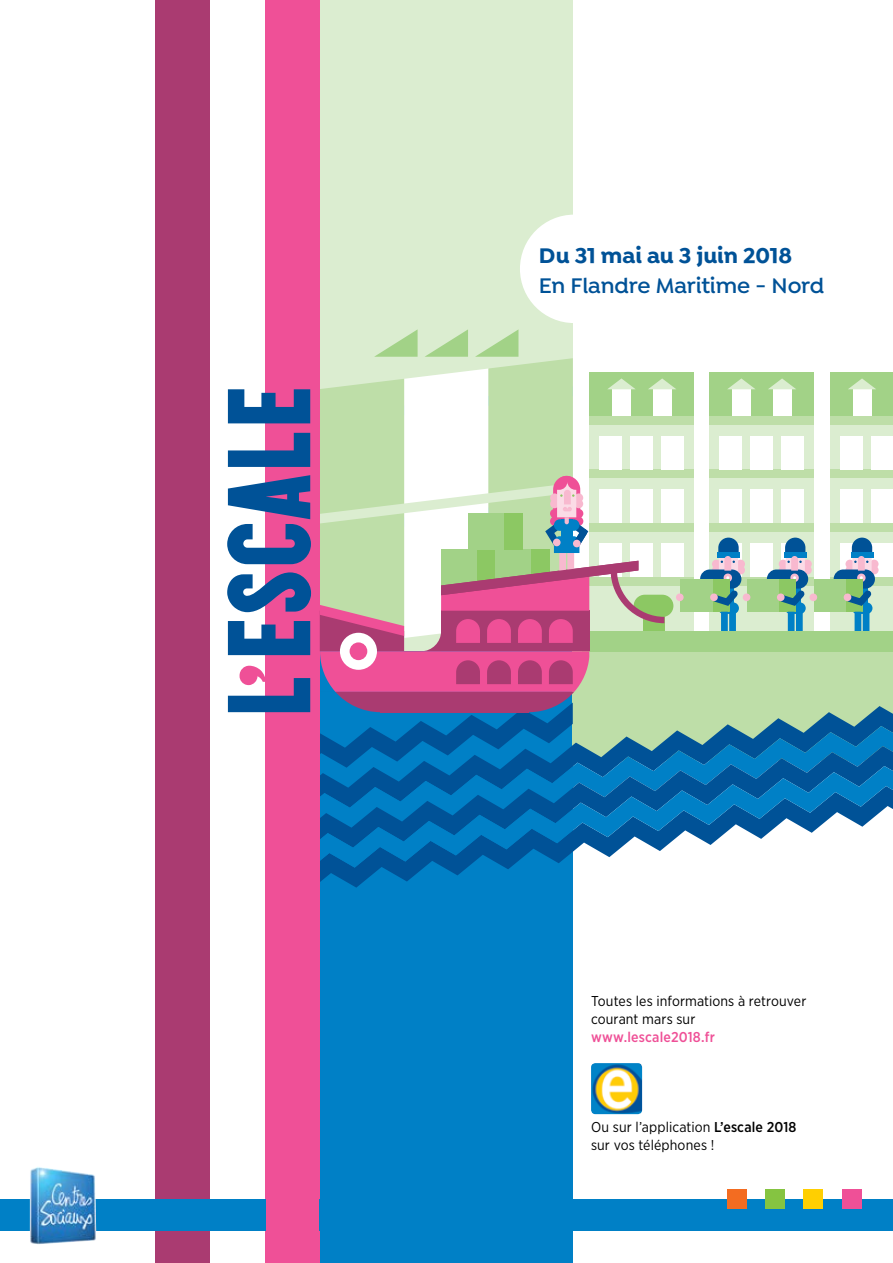
<style>
.page{position:relative;width:893px;height:1263px;background:#fff}
.page>*{position:absolute;margin:0;border:0;box-sizing:border-box;transform-origin:0 0}
.t1{font:600 22.5px "Isidora Sans Alt";letter-spacing:-.01em;color:#005297}
.t2{font:700 22.5px "Isidora Sans Alt";letter-spacing:-.005em;color:#005297}
.t3{font:14.25px/18px "Gotham Narrow";letter-spacing:.005em;color:#000}
.t4{font:500 14.25px "Gotham Narrow";letter-spacing:.01em;color:#ef5097}
.s1{font-weight:500}
</style>
<div class="page">
<div style="left:156px;top:0;width:54px;height:1263px;background:#aa3b71"></div>
<div style="left:320px;top:0;width:253px;height:1168px;background:#dbedd0"></div>
<div style="left:320px;top:651px;width:253px;height:612px;background:#0080c6"></div>
<div style="left:710px;top:424px;width:104px;height:207px;background:#dbedd0"></div>
<div style="left:710px;top:372px;width:104px;height:52px;background:#a2d287"></div>
<div style="left:710px;top:470px;width:104px;height:8px;background:#bedea8"></div>
<div style="left:750px;top:436px;width:23px;height:34px;background:#fff"></div>
<div style="left:781px;top:436px;width:23px;height:34px;background:#fff"></div>
<div style="left:719px;top:436px;width:23px;height:34px;background:#fff"></div>
<div style="left:732px;top:389px;width:19px;height:28px;background:#fff"></div>
<div style="left:773px;top:389px;width:19px;height:28px;background:#fff"></div>
<div style="left:750px;top:489px;width:23px;height:34px;background:#fff"></div>
<div style="left:781px;top:489px;width:23px;height:34px;background:#fff"></div>
<div style="left:719px;top:489px;width:23px;height:34px;background:#fff"></div>
<div style="left:710px;top:523px;width:104px;height:9px;background:#bedea8"></div>
<div style="left:710px;top:577px;width:104px;height:9px;background:#bedea8"></div>
<div style="left:750px;top:543px;width:23px;height:34px;background:#fff"></div>
<div style="left:710px;top:416px;width:104px;height:8px;background:#bedea8"></div>
<svg style="left:728px;top:378px;width:27px;height:11px"></svg>
<svg style="left:768px;top:378px;width:28px;height:11px"></svg>
<div style="left:830px;top:424px;width:63px;height:207px;background:#dbedd0"></div>
<div style="left:830px;top:372px;width:63px;height:52px;background:#a2d287"></div>
<div style="left:590px;top:424px;width:104px;height:207px;background:#dbedd0"></div>
<div style="left:590px;top:372px;width:104px;height:52px;background:#a2d287"></div>
<div style="left:590px;top:470px;width:104px;height:8px;background:#bedea8"></div>
<div style="left:661px;top:436px;width:23px;height:34px;background:#fff"></div>
<div style="left:661px;top:489px;width:23px;height:34px;background:#fff"></div>
<div style="left:590px;top:523px;width:104px;height:9px;background:#bedea8"></div>
<div style="left:590px;top:577px;width:104px;height:9px;background:#bedea8"></div>
<div style="left:661px;top:543px;width:23px;height:34px;background:#fff"></div>
<div style="left:590px;top:416px;width:104px;height:8px;background:#bedea8"></div>
<div style="left:830px;top:470px;width:63px;height:8px;background:#bedea8"></div>
<div style="left:871px;top:436px;width:22px;height:34px;background:#fff"></div>
<div style="left:840px;top:436px;width:23px;height:34px;background:#fff"></div>
<div style="left:852px;top:389px;width:19px;height:28px;background:#fff"></div>
<div style="left:871px;top:489px;width:22px;height:34px;background:#fff"></div>
<div style="left:840px;top:489px;width:23px;height:34px;background:#fff"></div>
<div style="left:830px;top:523px;width:63px;height:9px;background:#bedea8"></div>
<div style="left:830px;top:577px;width:63px;height:9px;background:#bedea8"></div>
<div style="left:871px;top:543px;width:22px;height:34px;background:#fff"></div>
<div style="left:840px;top:543px;width:23px;height:34px;background:#fff"></div>
<div style="left:830px;top:416px;width:63px;height:8px;background:#bedea8"></div>
<svg style="left:848px;top:378px;width:28px;height:11px"></svg>
<div style="left:573px;top:651px;width:320px;height:109px;background:#bedea8"></div>
<div style="left:520px;top:215px;width:108px;height:108px;background:#fff;border-radius:50%"></div>
<svg style="left:726px;top:706px;width:167px;height:20px"></svg>
<svg style="left:676px;top:726px;width:217px;height:20px;fill:#005297"></svg>
<svg style="left:676px;top:746px;width:217px;height:20px;background:#026fb4"></svg>
<svg style="left:320px;top:870px;width:144px;height:18px"></svg>
<svg style="left:320px;top:766px;width:573px;height:104px"></svg>
<div style="left:266px;top:0;width:54px;height:1263px;background:#ef5097"></div>
<svg style="left:228px;top:666px;width:82px;height:46px"></svg>
<svg style="left:228px;top:621px;width:82px;height:34px"></svg>
<svg style="left:227px;top:572px;width:84px;height:40px"></svg>
<svg style="left:227px;top:475px;width:84px;height:89px"></svg>
<svg style="left:228px;top:433px;width:82px;height:34px"></svg>
<svg style="left:228px;top:389px;width:82px;height:34px"></svg>
<svg style="left:852px;top:602px;width:20px;height:12px"></svg>
<div style="left:320px;top:1199px;width:573px;height:32px;background:#0080c6"></div>
<div style="left:0;top:1199px;width:266px;height:32px;background:#0080c6"></div>
<div style="left:842px;top:1190px;width:19px;height:19px;background:#ef5097"></div>
<div style="left:804px;top:1190px;width:19px;height:19px;background:#ffcf01"></div>
<div style="left:765px;top:1190px;width:19px;height:19px;background:#85c441"></div>
<div style="left:727px;top:1190px;width:19px;height:19px;background:#f36c21"></div>
<div style="left:834px;top:569px;width:41px;height:20px;background:#005297;border-radius:10px"></div>
<div style="left:814px;top:579px;width:32px;height:32px;background:#a2d287"></div>
<div style="left:846px;top:579px;width:17px;height:32px;background:#8cc863"></div>
<svg style="left:841px;top:538px;width:37px;height:72px"></svg>
<div style="left:844px;top:593px;width:7px;height:8px;background:#f8b9cf;border-radius:50%"></div>
<div style="left:809px;top:593px;width:8px;height:8px;background:#f8b9cf;border-radius:50%"></div>
<svg style="left:785px;top:602px;width:21px;height:12px"></svg>
<div style="left:767px;top:569px;width:41px;height:20px;background:#005297;border-radius:10px"></div>
<div style="left:747px;top:579px;width:33px;height:32px;background:#a2d287"></div>
<div style="left:780px;top:579px;width:16px;height:32px;background:#8cc863"></div>
<svg style="left:774px;top:538px;width:38px;height:72px"></svg>
<div style="left:777px;top:593px;width:7px;height:8px;background:#f8b9cf;border-radius:50%"></div>
<div style="left:743px;top:593px;width:7px;height:8px;background:#f8b9cf;border-radius:50%"></div>
<svg style="left:718px;top:602px;width:21px;height:12px"></svg>
<svg style="left:700px;top:569px;width:41px;height:20px"></svg>
<div style="left:680px;top:579px;width:33px;height:32px;background:#a2d287"></div>
<div style="left:713px;top:579px;width:16px;height:32px;background:#8cc863"></div>
<svg style="left:707px;top:538px;width:38px;height:72px"></svg>
<div style="left:710px;top:593px;width:8px;height:8px;background:#f8b9cf;border-radius:50%"></div>
<div style="left:676px;top:593px;width:8px;height:8px;background:#f8b9cf;border-radius:50%"></div>
<div style="left:721px;top:612px;width:7px;height:25px;background:#0080c6"></div>
<div style="left:729px;top:612px;width:7px;height:25px;background:#0080c6"></div>
<div style="left:788px;top:612px;width:6px;height:25px;background:#0080c6"></div>
<div style="left:796px;top:612px;width:7px;height:25px;background:#0080c6"></div>
<div style="left:855px;top:612px;width:6px;height:25px;background:#0080c6"></div>
<div style="left:863px;top:612px;width:6px;height:25px;background:#0080c6"></div>
<div style="left:632px;top:631px;width:261px;height:20px;background:#a2d287"></div>
<svg style="left:320px;top:329px;width:356px;height:439px"></svg>
<img style="left:30px;top:1167px;width:66px;height:77px">
<img style="left:591px;top:1063px;width:51px;height:51px">
<h1 class="t2" style="left:539px;top:241px;width:255px">Du 31 mai au 3 juin 2018</h1>
<h1 class="t1" style="left:539px;top:272px;width:287px">En Flandre Maritime - Nord</h1>
<p class="t3" style="left:591px;top:992px;width:217px">Toutes les informations à retrouver courant mars sur</p>
<p class="t4" style="left:591px;top:1028px;width:125px">www.lescale2018.fr</p>
<p class="t3" style="left:591px;top:1118px;width:207px">Ou sur l’application <span class="s1">L’escale 2018 </span>sur vos téléphones !</p>
</div>
